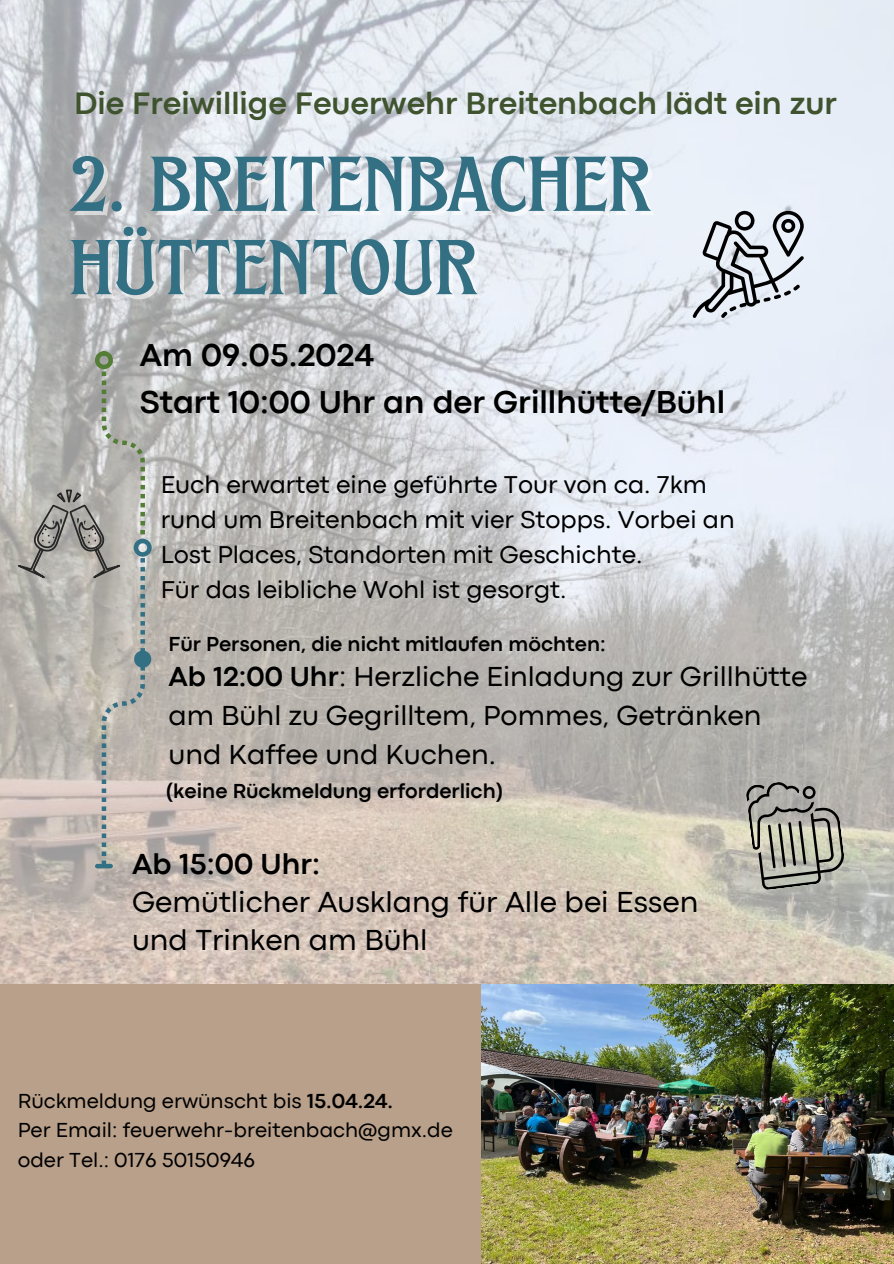
<style>
.page{position:relative;width:894px;height:1264px;background:#fff}
.page>*{position:absolute;margin:0;border:0;box-sizing:border-box;transform-origin:0 0}
.t1{font:95.1px "EFCO Brookshire";color:#347084}
.t2{font:700 33px/47.2px "Codec Pro";color:#000}
.t3{font:700 32.25px "Codec Pro";color:#3f532e}
.t4{font:30.15px/38.2px "Codec Pro";color:#000}
.t5{font:28.65px/39.3px "Codec Pro";color:#000}
.t6{font:25.35px/34.8px "Codec Pro";color:#000}
.t7{font:21.15px "Codec Pro";color:#000}
.t8{font:700 21.15px "Codec Pro";color:#000}
.s1{font-weight:700}
</style>
<div class="page">
<img style="left:0;top:0;width:893px;height:984px">
<svg style="left:692px;top:211px;width:111px;height:108px;background:#b3b8be"></svg>
<div style="left:0;top:984px;width:481px;height:279px;background:#b9a08a"></div>
<svg style="left:744px;top:775px;width:102px;height:116px;background:#9d9c93"></svg>
<div style="left:95px;top:351px;width:18px;height:18px;border:4px solid #547d35;border-radius:50%"></div>
<div style="left:97px;top:863px;width:14px;height:5px;background:#347084"></div>
<div style="left:134px;top:538px;width:18px;height:18px;border:4px solid #347084;border-radius:50%"></div>
<svg style="left:18px;top:371px;width:133px;height:494px;background:#b7b4ae"></svg>
<img style="left:481px;top:984px;width:412px;height:279px">
<p class="t3" style="left:74px;top:92px;width:764px">Die Freiwillige Feuerwehr Breitenbach lädt ein zur</p>
<p class="t1" style="left:69px;top:123px;width:582px">2. BREITENBACHER</p>
<p class="t1" style="left:69px;top:206px;width:409px">HÜTTENTOUR</p>
<p class="t2" style="left:140px;top:333px;width:586px">Am 09.05.2024<br>Start 10:00 Uhr an der Grillhütte/Bühl</p>
<h5 class="t6" style="left:161px;top:469px;width:575px">Euch erwartet eine geführte Tour von ca. 7km rund um Breitenbach mit vier Stopps. Vorbei an Lost Places, Standorten mit Geschichte.<br>Für das leibliche Wohl ist gesorgt.</h5>
<h4 class="t8" style="left:168px;top:636px;width:438px">Für Personen, die nicht mitlaufen möchten:</h4>
<p class="t5" style="left:168px;top:658px;width:640px"><span class="s1">Ab 12:00 Uhr</span>: Herzliche Einladung zur Grillhütte am Bühl zu Gegrilltem, Pommes, Getränken</p>
<p class="t5" style="left:168px;top:737px;width:329px">und Kaffee und Kuchen.</p>
<p class="t8" style="left:166px;top:783px;width:339px">(keine Rückmeldung erforderlich)</p>
<p class="t4" style="left:132px;top:846px;width:568px"><span class="s1">Ab 15:00 Uhr:<br></span>Gemütlicher Ausklang für Alle bei Essen und Trinken am Bühl</p>
<p class="t7" style="left:18px;top:1093px;width:376px">Rückmeldung erwünscht bis <span class="s1">15.04.24.</span></p>
<p class="t7" style="left:18px;top:1122px;width:436px">Per Email: feuerwehr-breitenbach@gmx.de</p>
<p class="t7" style="left:18px;top:1151px;width:238px">oder Tel.: 0176 50150946</p>
</div>
